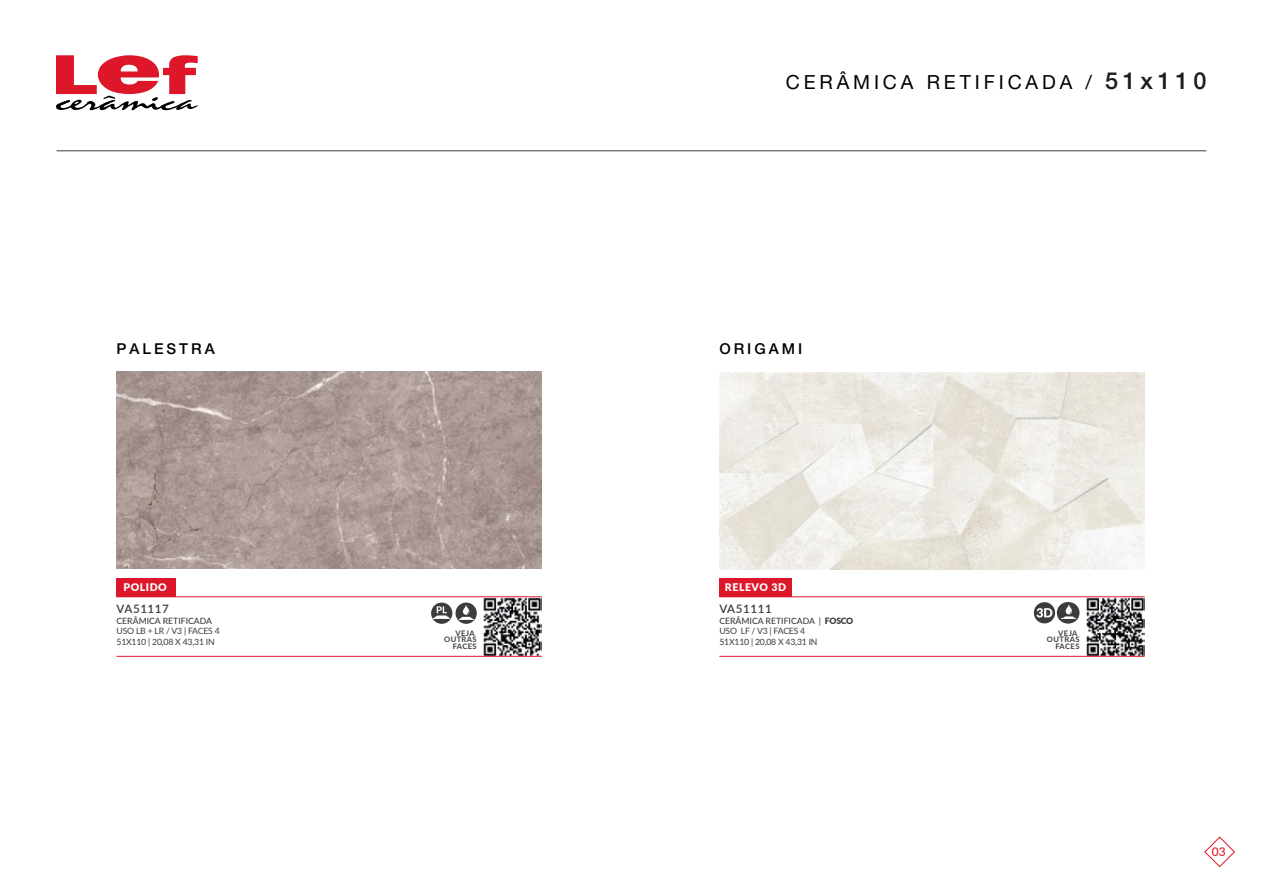
<style>
.page{position:relative;width:1263px;height:893px;background:#fff}
.page>*{position:absolute;margin:0;border:0;box-sizing:border-box;transform-origin:0 0}
.t1{font:19.5px "Helvetica Neue LT Std";letter-spacing:.2em;color:#000}
.t2{font:500 15px "Helvetica Neue LT Pro";letter-spacing:.2em;color:#000}
.t3{font:500 12px "Lato";color:#dd162a}
.t4{font:600 11.55px "Lato";letter-spacing:.05em;color:#3c3c3b}
.t5{font:900 10.5px "Lato";letter-spacing:.05em;color:#fff}
.t6{font:8.7px/10.8px "Lato";letter-spacing:-.025em;color:#3c3c3b}
.t7{font:500 8.7px "Lato";color:#3c3c3b}
.t8{font:700 7.65px/6.6px "Lato";letter-spacing:.05em;color:#3c3c3b;text-align:right}
.s1{font-family:"Helvetica Neue LT Pro";font-weight:500;font-size:23.55px;color:#1d1d1b}
.s2{font-weight:900}
</style>
<div class="page">
<img style="left:1085px;top:597px;width:59px;height:59px">
<img style="left:719px;top:372px;width:425px;height:197px">
<hr style="left:719px;top:656px;width:425px;height:1px;background:#dd162a">
<div style="left:719px;top:578px;width:73px;height:19px;background:#dd162a"></div>
<hr style="left:719px;top:596px;width:425px;height:1px;background:#dd162a">
<svg style="left:1057px;top:602px;width:21px;height:21px"></svg>
<div style="left:1058px;top:602px;width:21px;height:21px;background:#3c3c3b;border-radius:11px"></div>
<svg style="left:1060px;top:604px;width:16px;height:16px"></svg>
<div style="left:1034px;top:602px;width:21px;height:21px;background:#3c3c3b;border-radius:11px"></div>
<svg style="left:1036px;top:608px;width:16px;height:9px"></svg>
<img style="left:117px;top:371px;width:425px;height:197px">
<img style="left:482px;top:597px;width:60px;height:59px">
<hr style="left:117px;top:656px;width:425px;height:1px;background:#dd162a">
<hr style="left:117px;top:596px;width:425px;height:1px;background:#dd162a">
<div style="left:117px;top:578px;width:59px;height:19px;background:#dd162a"></div>
<svg style="left:455px;top:603px;width:22px;height:21px"></svg>
<svg style="left:459px;top:605px;width:14px;height:15px"></svg>
<div style="left:431px;top:603px;width:21px;height:21px;background:#3c3c3b;border-radius:11px"></div>
<svg style="left:433px;top:606px;width:17px;height:13px"></svg>
<svg style="left:56px;top:55px;width:142px;height:55px"></svg>
<hr style="left:57px;top:150px;width:1149px;height:1px;background:#3c3c3b">
<svg style="left:1204px;top:836px;width:31px;height:32px"></svg>
<h1 class="t1" style="left:786px;top:70px;width:422px">CERÂMICA RETIFICADA / <span class="s1">51x110</span></h1>
<h2 class="t2" style="left:117px;top:340px;width:100px">PALESTRA</h2>
<h2 class="t2" style="left:719px;top:340px;width:84px">ORIGAMI</h2>
<p class="t5" style="left:124px;top:579px;width:45px">POLIDO</p>
<h3 class="t4" style="left:117px;top:600px;width:54px">VA51117</h3>
<p class="t7" style="left:117px;top:614px;width:97px">CERÂMICA RETIFICADA</p>
<p class="t6" style="left:117px;top:625px;width:105px">USO LB + LR / V3 | FACES 4<br>51X110 | 20,08 X 43,31 IN</p>
<p class="t8" style="left:444px;top:629px;width:34px">VEJA<br>OUTRAS<br>FACES</p>
<p class="t5" style="left:725px;top:579px;width:63px">RELEVO 3D</p>
<p class="t6" style="left:719px;top:625px;width:100px">USO LF / V3 | FACES 4<br>51X110 | 20,08 X 43,31 IN</p>
<h3 class="t4" style="left:719px;top:600px;width:54px">VA51111</h3>
<p class="t7" style="left:719px;top:614px;width:135px">CERÂMICA RETIFICADA | <span class="s2">FOSCO</span></p>
<p class="t8" style="left:1047px;top:629px;width:34px">VEJA<br>OUTRAS<br>FACES</p>
<h3 class="t3" style="left:1212px;top:843px;width:15px">03</h3>
</div>
